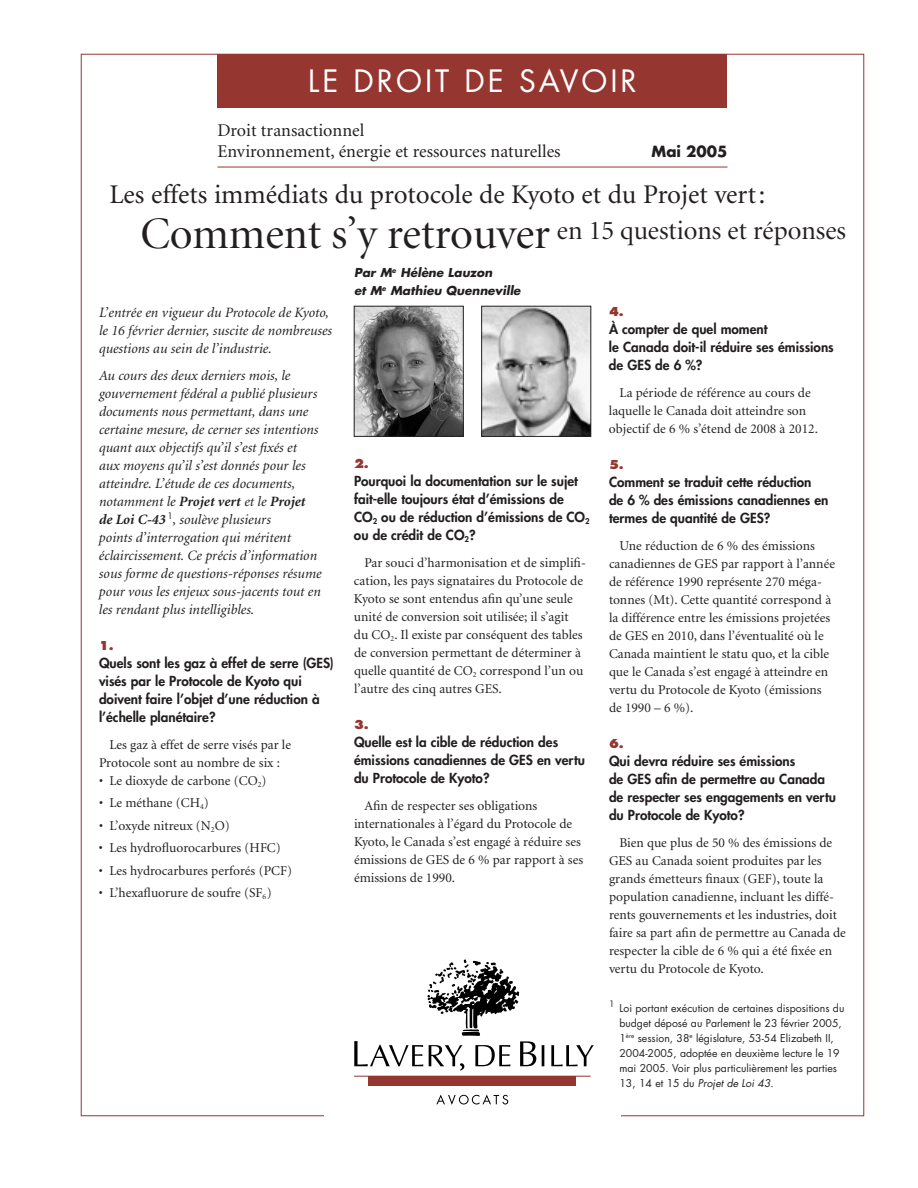
<style>
.page{position:relative;width:918px;height:1188px;background:#fff}
.page>*{position:absolute;margin:0;border:0;box-sizing:border-box;transform-origin:0 0}
.t1{font:30px "Futura";letter-spacing:.1em;color:#fff}
.t2{font:27px "Minion";color:#231f20}
.t3{font:27px "Minion Display";color:#231f20}
.t4{font:18px/21px "Minion";color:#231f20}
.t5{font:700 15px "Futura";color:#231f20}
.t6{font:italic 14.25px/18px "Minion";color:#231f20}
.t7{font:13.5px/18px "Minion";color:#231f20}
.t8{font:800 13.5px/18px "Futura";color:#231f20}
.t9{font:italic 700 12px/18px "Futura";color:#231f20}
.t10{font:800 12px "Futura";color:#953631}
.t11{font:10.5px/15px "Futura";color:#231f20}
.t12{font:8.7px "Futura";color:#231f20}
.s1{font-size:45px}
.s2{font-weight:700}
.s3{font-style:italic}
</style>
<div class="page">
<svg style="left:542px;top:1045px;width:2px;height:21px"></svg>
<svg style="left:551px;top:1045px;width:43px;height:21px"></svg>
<svg style="left:436px;top:1095px;width:72px;height:10px"></svg>
<hr style="left:354px;top:1076px;width:237px;height:1px;background:#953631">
<div style="left:369px;top:1076px;width:207px;height:9px;background:#953631"></div>
<svg style="left:354px;top:959px;width:182px;height:112px"></svg>
<div style="left:218px;top:54px;width:510px;height:54px;background:#953631"></div>
<hr style="left:218px;top:167px;width:510px;height:1px;background:#953631">
<img style="left:356px;top:308px;width:106px;height:127px">
<div style="left:354px;top:306px;width:110px;height:131px;border:1px solid #231f20"></div>
<img style="left:483px;top:308px;width:106px;height:127px">
<div style="left:481px;top:306px;width:110px;height:131px;border:1px solid #231f20"></div>
<h1 class="t1" style="left:308px;top:62px;width:330px">LE DROIT DE SAVOIR</h1>
<h3 class="t4" style="left:217px;top:121px;width:345px">Droit transactionnel<br>Environnement, énergie et ressources naturelles</h3>
<p class="t5" style="left:652px;top:142px;width:77px">Mai 2005</p>
<h2 class="t2" style="left:110px;top:181px;width:657px">Les effets immédiats du protocole de Kyoto et du Projet vert:</h2>
<h2 class="t3" style="left:140px;top:218px;width:707px"><span class="s1">Comment s’y retrouver</span> en 15 questions et réponses</h2>
<p class="t6" style="left:99px;top:304px;width:235px">L’entrée en vigueur du Protocole de Kyoto, le 16 février dernier, suscite de nombreuses questions au sein de l’industrie.</p>
<p class="t6" style="left:99px;top:367px;width:224px">Au cours des deux derniers mois, le gouvernement fédéral a publié plusieurs documents nous permettant, dans une certaine mesure, de cerner ses intentions quant aux objectifs qu’il s’est fixés et<br>aux moyens qu’il s’est donnés pour les atteindre. L’étude de ces documents, notamment le <span class="s2">Projet vert</span> et le <span class="s2">Projet de Loi C-43</span> <sup>1</sup>, soulève plusieurs<br>points d’interrogation qui méritent éclaircissement. Ce précis d’information sous forme de questions-réponses résume pour vous les enjeux sous-jacents tout en les rendant plus intelligibles.</p>
<p class="t10" style="left:99px;top:638px;width:16px">1.</p>
<p class="t8" style="left:99px;top:654px;width:236px">Quels sont les gaz à effet de serre (GES) visés par le Protocole de Kyoto qui doivent faire l’objet d’une réduction à l’échelle planétaire?</p>
<p class="t7" style="left:99px;top:736px;width:194px;text-indent:11px">Les gaz à effet de serre visés par le<br>Protocole sont au nombre de six :</p>
<p class="t7" style="left:99px;top:772px;width:169px">• Le dioxyde de carbone (CO<sub>2</sub>)</p>
<p class="t7" style="left:99px;top:794px;width:111px">• Le méthane (CH<sub>4</sub>)</p>
<p class="t7" style="left:99px;top:817px;width:132px">• L’oxyde nitreux (N<sub>2</sub>O)</p>
<p class="t7" style="left:99px;top:839px;width:183px">• Les hydrofluorocarbures (HFC)</p>
<p class="t7" style="left:99px;top:862px;width:195px">• Les hydrocarbures perforés (PCF)</p>
<p class="t7" style="left:99px;top:884px;width:174px">• L’hexafluorure de soufre (SF<sub>6</sub>)</p>
<p class="t9" style="left:354px;top:263px;width:168px">Par M<sup>e</sup> Hélène Lauzon<br>et M<sup>e</sup> Mathieu Quenneville</p>
<p class="t10" style="left:354px;top:456px;width:16px">2.</p>
<p class="t8" style="left:354px;top:472px;width:237px">Pourquoi la documentation sur le sujet fait-elle toujours état d’émissions de CO<sub>2</sub> ou de réduction d’émissions de CO<sub>2 </sub>ou de crédit de CO<sub>2</sub>?</p>
<p class="t7" style="left:354px;top:554px;width:233px;text-indent:10px">Par souci d’harmonisation et de simplifi&shy;cation, les pays signataires du Protocole de Kyoto se sont entendus afin qu’une seule unité de conversion soit utilisée; il s’agit du CO<sub>2</sub>. Il existe par conséquent des tables de conversion permettant de déterminer à quelle quantité de CO<sub>2</sub> correspond l’un ou l’autre des cinq autres GES.</p>
<p class="t10" style="left:354px;top:717px;width:16px">3.</p>
<p class="t8" style="left:354px;top:733px;width:232px">Quelle est la cible de réduction des émissions canadiennes de GES en vertu du Protocole de Kyoto?</p>
<p class="t7" style="left:354px;top:797px;width:231px;text-indent:11px">Afin de respecter ses obligations internationales à l’égard du Protocole de Kyoto, le Canada s’est engagé à réduire ses émissions de GES de 6 % par rapport à ses émissions de 1990.</p>
<p class="t10" style="left:609px;top:303px;width:16px">4.</p>
<p class="t8" style="left:609px;top:320px;width:226px">À compter de quel moment<br>le Canada doit-il réduire ses émissions de GES de 6 %?</p>
<p class="t7" style="left:609px;top:384px;width:210px;text-indent:11px">La période de référence au cours de laquelle le Canada doit atteindre son objectif de 6 % s’étend de 2008 à 2012.</p>
<p class="t10" style="left:609px;top:456px;width:16px">5.</p>
<p class="t8" style="left:609px;top:473px;width:221px">Comment se traduit cette réduction de 6 % des émissions canadiennes en termes de quantité de GES?</p>
<p class="t7" style="left:609px;top:537px;width:228px;text-indent:11px">Une réduction de 6 % des émissions canadiennes de GES par rapport à l’année de référence 1990 représente 270 méga&shy;tonnes (Mt). Cette quantité correspond à la différence entre les émissions projetées de GES en 2010, dans l’éventualité où le Canada maintient le statu quo, et la cible que le Canada s’est engagé à atteindre en vertu du Protocole de Kyoto (émissions de 1990 – 6 %).</p>
<p class="t10" style="left:609px;top:735px;width:16px">6.</p>
<p class="t8" style="left:609px;top:752px;width:228px">Qui devra réduire ses émissions<br>de GES afin de permettre au Canada de respecter ses engagements en vertu du Protocole de Kyoto?</p>
<p class="t7" style="left:609px;top:834px;width:238px;text-indent:11px">Bien que plus de 50 % des émissions de GES au Canada soient produites par les grands émetteurs finaux (GEF), toute la population canadienne, incluant les diffé&shy;rents gouvernements et les industries, doit faire sa part afin de permettre au Canada de respecter la cible de 6 % qui a été fixée en vertu du Protocole de Kyoto.</p>
<p class="t12" style="left:609px;top:998px;width:7px">1</p>
<p class="t11" style="left:619px;top:1000px;width:226px">Loi portant exécution de certaines dispositions du budget déposé au Parlement le 23 février 2005, 1<sup>ère</sup> session, 38<sup>e</sup> législature, 53-54 Elizabeth II, 2004-2005, adoptée en deuxième lecture le 19 mai 2005. Voir plus particulièrement les parties 13, 14 et 15 du <span class="s3">Projet de Loi 43</span>.</p>
</div>
